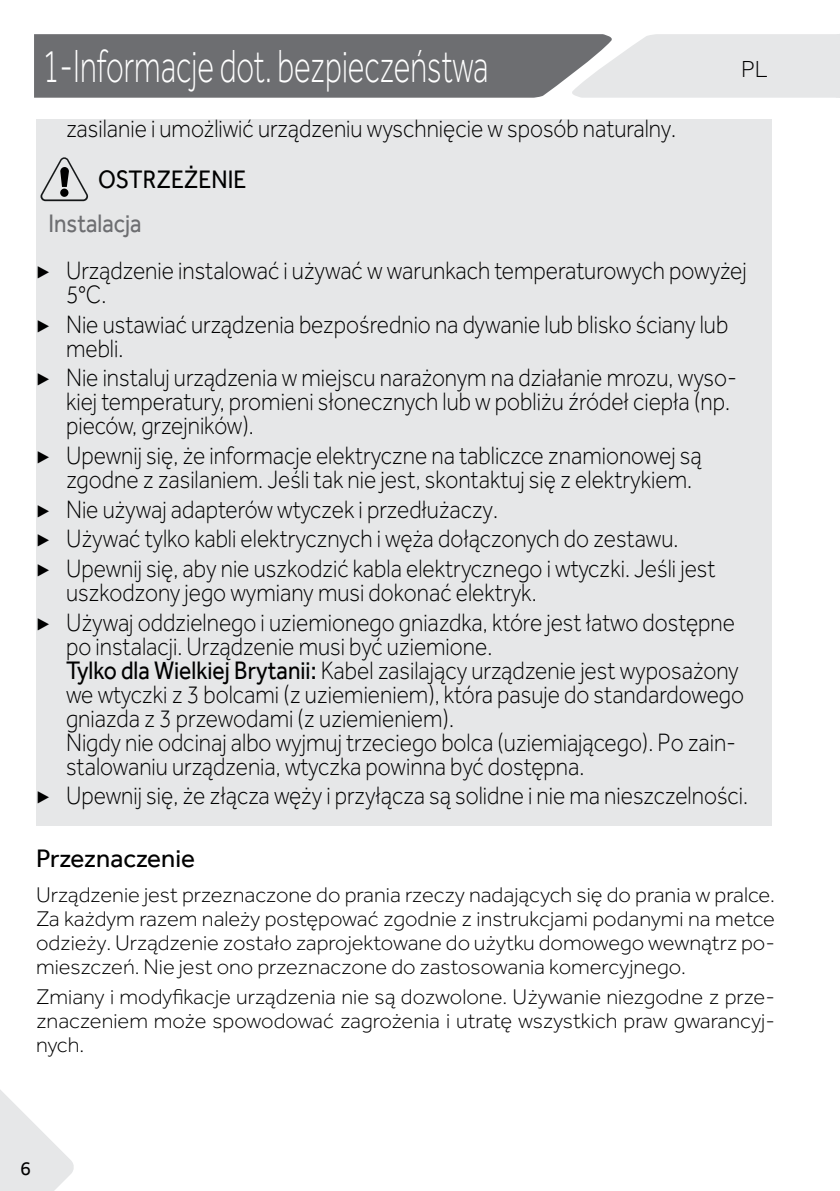
<style>
.page{position:relative;width:840px;height:1191px;background:#fff}
.page>*{position:absolute;margin:0;border:0;box-sizing:border-box;transform-origin:0 0}
.t1{font:300 48px "Effra";color:#fff;scale:.65 1}
.t2{font:300 26px/24px "Effra";color:#000;scale:.88 1}
.t3{font:26px "Effra";color:#000}
.t4{font:26px "Effra";color:#000;scale:.88 1}
.t5{font:300 24px "Effra";color:#000}
.t6{font:300 22px/24px "Effra";color:#000;text-align:justify}
.t7{font:20px "Effra";color:#000}
.s1{font-weight:400;color:#6d6e71}
.s2{font-family:"Minion Pro";font-weight:400}
.s3{font-weight:400}
</style>
<div class="page">
<svg style="left:34px;top:34px;width:805px;height:64px;background:#959698"></svg>
<svg style="left:0;top:1090px;width:74px;height:101px"></svg>
<div style="left:36px;top:119px;width:735px;height:706px;background:#e6e7e8"></div>
<svg style="left:41px;top:157px;width:47px;height:44px"></svg>
<div style="left:60px;top:189px;width:8px;height:8px;background:#000;border-radius:50%"></div>
<h1 class="t1" style="left:43px;top:39px;width:687px">1-Informacje dot. bezpieczeństwa</h1>
<p class="t5" style="left:740px;top:55px;width:28px">PL</p>
<p class="t2" style="left:66px;top:116px;width:694px">zasilanie i umożliwić urządzeniu wyschnięcie w sposób naturalny.</p>
<p class="t4" style="left:98px;top:164px;width:170px">OSTRZEŻENIE</p>
<p class="t2" style="left:36px;top:200px;width:808px;line-height:46.6px;text-indent:12px"><span class="s1">Instalacja<br></span><span class="s2">▶</span> Urządzenie instalować i używać w warunkach temperaturowych powyżej</p>
<p class="t2" style="left:36px;top:279px;width:787px;line-height:29.6px;text-indent:30px">5°C.<br><span class="s2">▶</span> Nie ustawiać urządzenia bezpośrednio na dywanie lub blisko ściany lub</p>
<p class="t2" style="left:36px;top:333px;width:797px;line-height:29.6px;text-indent:30px">mebli.<br><span class="s2">▶</span> Nie instaluj urządzenia w miejscu narażonym na działanie mrozu, wyso-</p>
<p class="t2" style="left:66px;top:389px;width:755px">kiej temperatury, promieni słonecznych lub w pobliżu źródeł ciepła (np. pieców, grzejników).</p>
<p class="t2" style="left:66px;top:443px;width:723px;text-indent:-30px"><span class="s2">▶</span> Upewnij się, że informacje elektryczne na tabliczce znamionowej są zgodne z zasilaniem. Jeśli tak nie jest, skontaktuj się z elektrykiem.</p>
<p class="t2" style="left:36px;top:494px;width:773px;line-height:29.6px"><span class="s2">▶</span> Nie używaj adapterów wtyczek i przedłużaczy.<br><span class="s2">▶</span> Używać tylko kabli elektrycznych i węża dołączonych do zestawu.<br><span class="s2">▶</span> Upewnij się, aby nie uszkodzić kabla elektrycznego i wtyczki. Jeśli jest</p>
<p class="t2" style="left:36px;top:577px;width:795px;line-height:29.6px;text-indent:30px">uszkodzony jego wymiany musi dokonać elektryk.<br><span class="s2">▶</span> Używaj oddzielnego i uziemionego gniazdka, które jest łatwo dostępne</p>
<p class="t2" style="left:66px;top:634px;width:771px">po instalacji. Urządzenie musi być uziemione.<br><span class="s3">Tylko dla Wielkiej Brytanii:</span> Kabel zasilający urządzenie jest wyposażony we wtyczki z 3 bolcami (z uziemieniem), która pasuje do standardowego gniazda z 3 przewodami (z uziemieniem).<br>Nigdy nie odcinaj albo wyjmuj trzeciego bolca (uziemiającego). Po zain&shy;stalowaniu urządzenia, wtyczka powinna być dostępna.</p>
<p class="t2" style="left:36px;top:783px;width:810px"><span class="s2">▶</span> Upewnij się, że złącza węży i przyłącza są solidne i nie ma nieszczelności.</p>
<p class="t3" style="left:36px;top:842px;width:160px">Przeznaczenie</p>
<p class="t6" style="left:36px;top:882px;width:740px">Urządzenie jest przeznaczone do prania rzeczy nadających się do prania w pralce.<br>Za każdym razem należy postępować zgodnie z instrukcjami podanymi na metce odzieży. Urządzenie zostało zaprojektowane do użytku domowego wewnątrz po&shy;mieszczeń. Nie jest ono przeznaczone do zastosowania komercyjnego.</p>
<p class="t6" style="left:36px;top:984px;width:740px">Zmiany i modyfikacje urządzenia nie są dozwolone. Używanie niezgodne z prze&shy;znaczeniem może spowodować zagrożenia i utratę wszystkich praw gwarancyj&shy;nych.</p>
<p class="t7" style="left:20px;top:1156px;width:12px">6</p>
</div>
